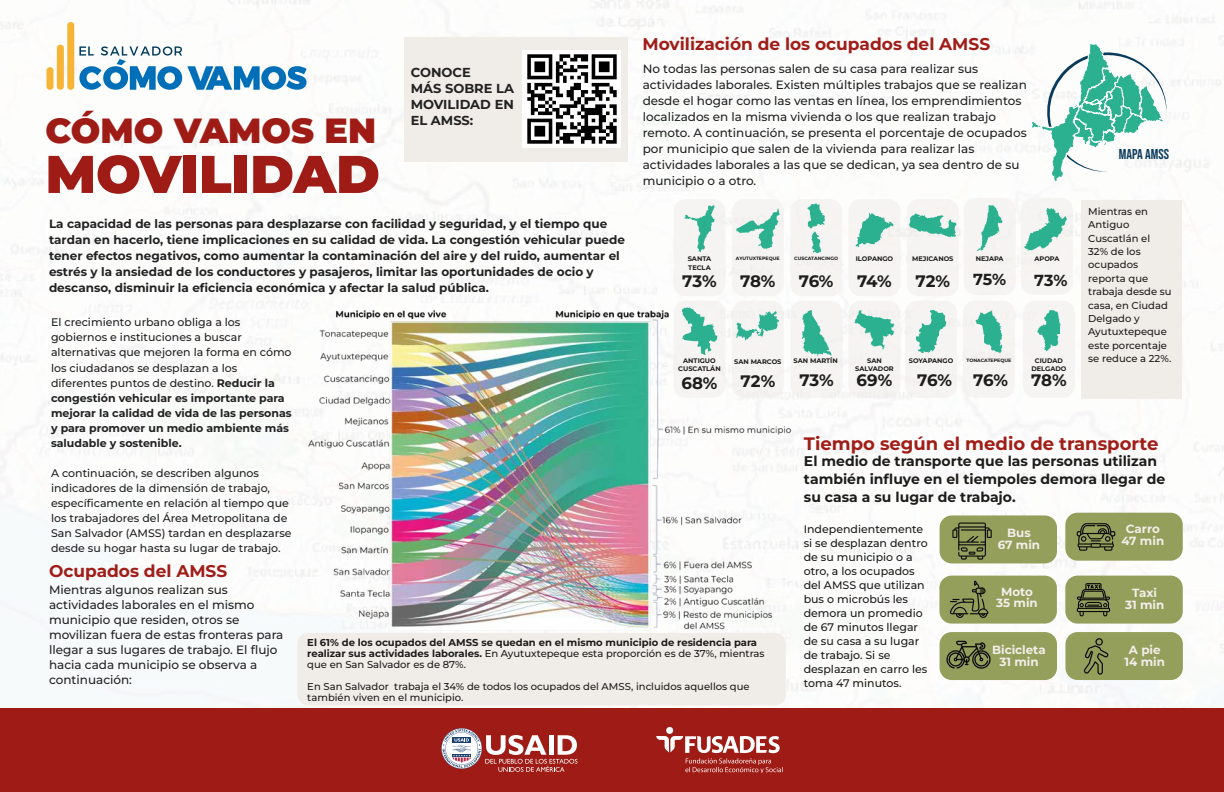
<style>
.page{position:relative;width:1224px;height:792px;background:#fff}
.page>*{position:absolute;margin:0;border:0;box-sizing:border-box;transform-origin:0 0}
.t1{font:900 53px "Montserrat";color:#9f1c16}
.t2{font:900 34.9px "Montserrat";color:#9f1c16}
.t3{font:700 18px "Montserrat";color:#a01d18}
.t4{font:700 17px "Montserrat";color:#a01d18}
.t5{font:700 16.6px "Montserrat";letter-spacing:-.01em;color:#1d1d1b}
.t6{font:700 16px "Montserrat";color:#1d1d1b}
.t7{font:14.2px "Bebas Neue";color:#0b3b5c}
.t8{font:700 14px/18px "Montserrat";color:#1d1d1b}
.t9{font:700 13px/16px "Montserrat";color:#222223}
.t10{font:500 12px/16px "Montserrat";color:#222223}
.t11{font:700 12px/16px "Montserrat";color:#222223}
.t12{font:700 11.9px/11.9px "Montserrat";color:#f2eee9;text-align:center}
.t13{font:500 11px/15px "Montserrat";color:#222223}
.t14{font:500 11px/14px "Montserrat";color:#1d1d1b}
.t15{font:500 10px/13.4px "Montserrat";color:#1d1d1b}
.t16{font:700 10px/11px "Montserrat";color:#1d1d1b}
.t17{font:700 6.6px/8.4px "Montserrat";color:#1d1d1b;text-align:center}
.t18{font:700 4.7px "Montserrat";color:#1d1d1b}
.s1{font-weight:700}
.s2{font-weight:500}
</style>
<div class="page">
<img style="left:0;top:0;width:1224px;height:709px">
<div style="left:297px;top:633px;width:489px;height:72px;background:#f0ece8;border-radius:11px"></div>
<div style="left:1081px;top:201px;width:101px;height:198px;background:#f0ece8"></div>
<svg style="left:1027px;top:32px;width:140px;height:151px"></svg>
<div style="left:791px;top:301px;width:52px;height:97px;background:#f6f4f2;border-radius:12px"></div>
<svg style="left:802px;top:310px;width:30px;height:46px"></svg>
<div style="left:905px;top:301px;width:52px;height:97px;background:#f6f4f2;border-radius:12px"></div>
<svg style="left:916px;top:310px;width:30px;height:43px"></svg>
<div style="left:963px;top:301px;width:52px;height:97px;background:#f6f4f2;border-radius:12px"></div>
<svg style="left:975px;top:310px;width:27px;height:43px"></svg>
<div style="left:1023px;top:301px;width:52px;height:97px;background:#f6f4f2;border-radius:12px"></div>
<svg style="left:1037px;top:310px;width:24px;height:41px"></svg>
<div style="left:674px;top:199px;width:51px;height:97px;background:#f6f4f2;border-radius:12px"></div>
<svg style="left:684px;top:205px;width:31px;height:47px"></svg>
<div style="left:907px;top:199px;width:52px;height:97px;background:#f6f4f2;border-radius:12px"></div>
<svg style="left:909px;top:213px;width:47px;height:24px"></svg>
<div style="left:674px;top:301px;width:51px;height:97px;background:#f6f4f2;border-radius:12px"></div>
<div style="left:1021px;top:198px;width:52px;height:97px;background:#f6f4f2;border-radius:12px"></div>
<svg style="left:1024px;top:208px;width:43px;height:43px"></svg>
<div style="left:732px;top:301px;width:52px;height:97px;background:#f6f4f2;border-radius:12px"></div>
<div style="left:964px;top:198px;width:52px;height:97px;background:#f6f4f2;border-radius:12px"></div>
<svg style="left:977px;top:205px;width:25px;height:46px"></svg>
<div style="left:732px;top:199px;width:52px;height:97px;background:#f6f4f2;border-radius:12px"></div>
<svg style="left:736px;top:208px;width:44px;height:41px"></svg>
<div style="left:848px;top:199px;width:52px;height:97px;background:#f6f4f2;border-radius:12px"></div>
<svg style="left:855px;top:213px;width:39px;height:34px"></svg>
<div style="left:790px;top:199px;width:52px;height:97px;background:#f6f4f2;border-radius:12px"></div>
<svg style="left:807px;top:203px;width:18px;height:50px"></svg>
<div style="left:848px;top:301px;width:52px;height:97px;background:#f6f4f2;border-radius:12px"></div>
<svg style="left:854px;top:310px;width:41px;height:40px"></svg>
<div style="left:940px;top:515px;width:117px;height:48px;background:#959f5c;border-radius:12px"></div>
<svg style="left:952px;top:523px;width:40px;height:37px"></svg>
<div style="left:1065px;top:513px;width:118px;height:48px;background:#959f5c;border-radius:12px"></div>
<svg style="left:1077px;top:523px;width:38px;height:28px"></svg>
<div style="left:939px;top:576px;width:118px;height:48px;background:#959f5c;border-radius:12px"></div>
<svg style="left:950px;top:580px;width:39px;height:38px"></svg>
<div style="left:1065px;top:632px;width:118px;height:48px;background:#959f5c;border-radius:12px"></div>
<svg style="left:1084px;top:638px;width:24px;height:37px"></svg>
<div style="left:940px;top:632px;width:117px;height:48px;background:#959f5c;border-radius:12px"></div>
<svg style="left:946px;top:641px;width:45px;height:28px"></svg>
<div style="left:1065px;top:576px;width:118px;height:48px;background:#959f5c;border-radius:12px"></div>
<svg style="left:1077px;top:583px;width:33px;height:33px"></svg>
<div style="left:0;top:709px;width:1224px;height:83px;background:#9f1c16"></div>
<div style="left:666px;top:727px;width:7px;height:7px;background:#fff;border-radius:50%"></div>
<svg style="left:656px;top:736px;width:127px;height:37px"></svg>
<svg style="left:441px;top:728px;width:136px;height:44px"></svg>
<div style="left:404px;top:38px;width:223px;height:124px;background:#f0ece8"></div>
<img style="left:523px;top:50px;width:98px;height:98px">
<svg style="left:47px;top:22px;width:260px;height:68px"></svg>
<img style="left:304px;top:306px;width:493px;height:329px">
<h2 class="t2" style="left:45px;top:108px;width:332px">CÓMO VAMOS EN</h2>
<h1 class="t1" style="left:45px;top:139px;width:336px">MOVILIDAD</h1>
<p class="t9" style="left:411px;top:64px;width:105px">CONOCE<br>MÁS SOBRE LA<br>MOVILIDAD EN<br>EL AMSS:</p>
<h3 class="t4" style="left:643px;top:33px;width:349px">Movilización de los ocupados del AMSS</h3>
<p class="t10" style="left:643px;top:61px;width:386px">No todas las personas salen de su casa para realizar sus actividades laborales. Existen múltiples trabajos que se realizan desde el hogar como las ventas en línea, los emprendimientos localizados en la misma vivienda o los que realizan trabajo remoto. A continuación, se presenta el porcentaje de ocupados por municipio que salen de la vivienda para realizar las actividades laborales a las que se dedican, ya sea dentro de su municipio o a otro.</p>
<p class="t7" style="left:1119px;top:146px;width:52px">MAPA AMSS</p>
<p class="t11" style="left:49px;top:216px;width:578px">La capacidad de las personas para desplazarse con facilidad y seguridad, y el tiempo que tardan en hacerlo, tiene implicaciones en su calidad de vida. La congestión vehicular puede tener efectos negativos, como aumentar la contaminación del aire y del ruido, aumentar el estrés y la ansiedad de los conductores y pasajeros, limitar las oportunidades de ocio y descanso, disminuir la eficiencia económica y afectar la salud pública.</p>
<p class="t13" style="left:51px;top:315px;width:242px">El crecimiento urbano obliga a los gobiernos e instituciones a buscar alternativas que mejoren la forma en cómo los ciudadanos se desplazan a los diferentes puntos de destino. <span class="s1">Reducir la congestión vehicular es importante para mejorar la calidad de vida de las personas y para promover un medio ambiente más saludable y sostenible.</span></p>
<p class="t13" style="left:51px;top:465px;width:242px">A continuación, se describen algunos indicadores de la dimensión de trabajo, específicamente en relación al tiempo que los trabajadores del Área Metropolitana de San Salvador (AMSS) tardan en desplazarse desde su hogar hasta su lugar de trabajo.</p>
<h3 class="t4" style="left:49px;top:559px;width:180px">Ocupados del AMSS</h3>
<p class="t17" style="left:688px;top:255px;width:25px;text-align:left">SANTA<br>TECLA</p>
<h3 class="t5" style="left:682px;top:270px;width:36px">73%</h3>
<p class="t18" style="left:736px;top:255px;width:45px">AYUTUXTEPEQUE</p>
<h3 class="t5" style="left:740px;top:270px;width:37px">78%</h3>
<p class="t17" style="left:678px;top:356px;width:44px">ANTIGUO<br>CUSCATLÁN</p>
<h3 class="t5" style="left:682px;top:372px;width:37px">68%</h3>
<p class="t17" style="left:734px;top:358px;width:49px">SAN MARCOS</p>
<h3 class="t5" style="left:740px;top:370px;width:36px">72%</h3>
<p class="t10" style="left:49px;top:582px;width:236px;line-height:15px">Mientras algunos realizan sus actividades laborales en el mismo municipio que residen, otros se movilizan fuera de estas fronteras para llegar a sus lugares de trabajo. El flujo hacia cada municipio se observa a continuación:</p>
<p class="t16" style="left:307px;top:637px;width:459px">El 61% de los ocupados del AMSS se quedan en el mismo municipio de residencia para realizar sus actividades laborales. <span class="s2">En Ayutuxtepeque esta proporción es de 37%, mientras que en San Salvador es de 87%.</span></p>
<p class="t15" style="left:307px;top:681px;width:444px;line-height:11px">En San Salvador trabaja el 34% de todos los ocupados del AMSS, incluidos aquellos que también viven en el municipio.</p>
<p class="t18" style="left:794px;top:255px;width:45px">CUSCATANCINGO</p>
<h3 class="t5" style="left:799px;top:270px;width:36px">76%</h3>
<p class="t17" style="left:856px;top:255px;width:39px">ILOPANGO</p>
<h3 class="t5" style="left:857px;top:270px;width:36px">74%</h3>
<p class="t17" style="left:912px;top:255px;width:43px">MEJICANOS</p>
<h3 class="t5" style="left:915px;top:270px;width:36px">72%</h3>
<p class="t17" style="left:976px;top:255px;width:29px">NEJAPA</p>
<h3 class="t6" style="left:973px;top:268px;width:35px">75%</h3>
<p class="t17" style="left:1034px;top:255px;width:27px">APOPA</p>
<h3 class="t6" style="left:1034px;top:269px;width:35px">73%</h3>
<p class="t17" style="left:794px;top:356px;width:46px">SAN MARTÍN</p>
<h3 class="t5" style="left:799px;top:369px;width:36px">73%</h3>
<p class="t17" style="left:855px;top:356px;width:40px">SAN<br>SALVADOR</p>
<h3 class="t5" style="left:857px;top:369px;width:37px">69%</h3>
<p class="t17" style="left:909px;top:356px;width:46px">SOYAPANGO</p>
<h3 class="t5" style="left:917px;top:369px;width:36px">76%</h3>
<p class="t18" style="left:967px;top:357px;width:46px">TONACATEPEQUE</p>
<h3 class="t5" style="left:973px;top:369px;width:36px">76%</h3>
<p class="t17" style="left:1031px;top:356px;width:37px">CIUDAD<br>DELGADO</p>
<h3 class="t5" style="left:1031px;top:369px;width:37px">78%</h3>
<p class="t15" style="left:1088px;top:204px;width:85px">Mientras en<br>Antiguo<br>Cuscatlán el<br>32% de los ocupados reporta que trabaja desde su casa, en Ciudad<br>Delgado y<br>Ayutuxtepeque este porcentaje se reduce a 22%.</p>
<h3 class="t3" style="left:804px;top:432px;width:356px">Tiempo según el medio de transporte</h3>
<p class="t8" style="left:804px;top:452px;width:363px">El medio de transporte que las personas utilizan también influye en el tiempoles demora llegar de su casa a su lugar de trabajo.</p>
<p class="t14" style="left:804px;top:521px;width:126px">Independientemente si se desplazan dentro de su municipio o a otro, a los ocupados del AMSS que utilizan bus o microbús les demora un promedio de 67 minutos llegar de su casa a su lugar de trabajo. Si se desplazan en carro les toma 47 minutos.</p>
<p class="t12" style="left:998px;top:527px;width:44px">Bus<br>67 min</p>
<p class="t12" style="left:1122px;top:522px;width:44px">Carro<br>47 min</p>
<p class="t12" style="left:996px;top:585px;width:43px">Moto<br>35 min</p>
<p class="t12" style="left:1125px;top:643px;width:42px">A pie<br>14 min</p>
<p class="t12" style="left:1125px;top:587px;width:41px">Taxi<br>31 min</p>
<p class="t12" style="left:992px;top:643px;width:55px">Bicicleta<br>31 min</p>
</div>
